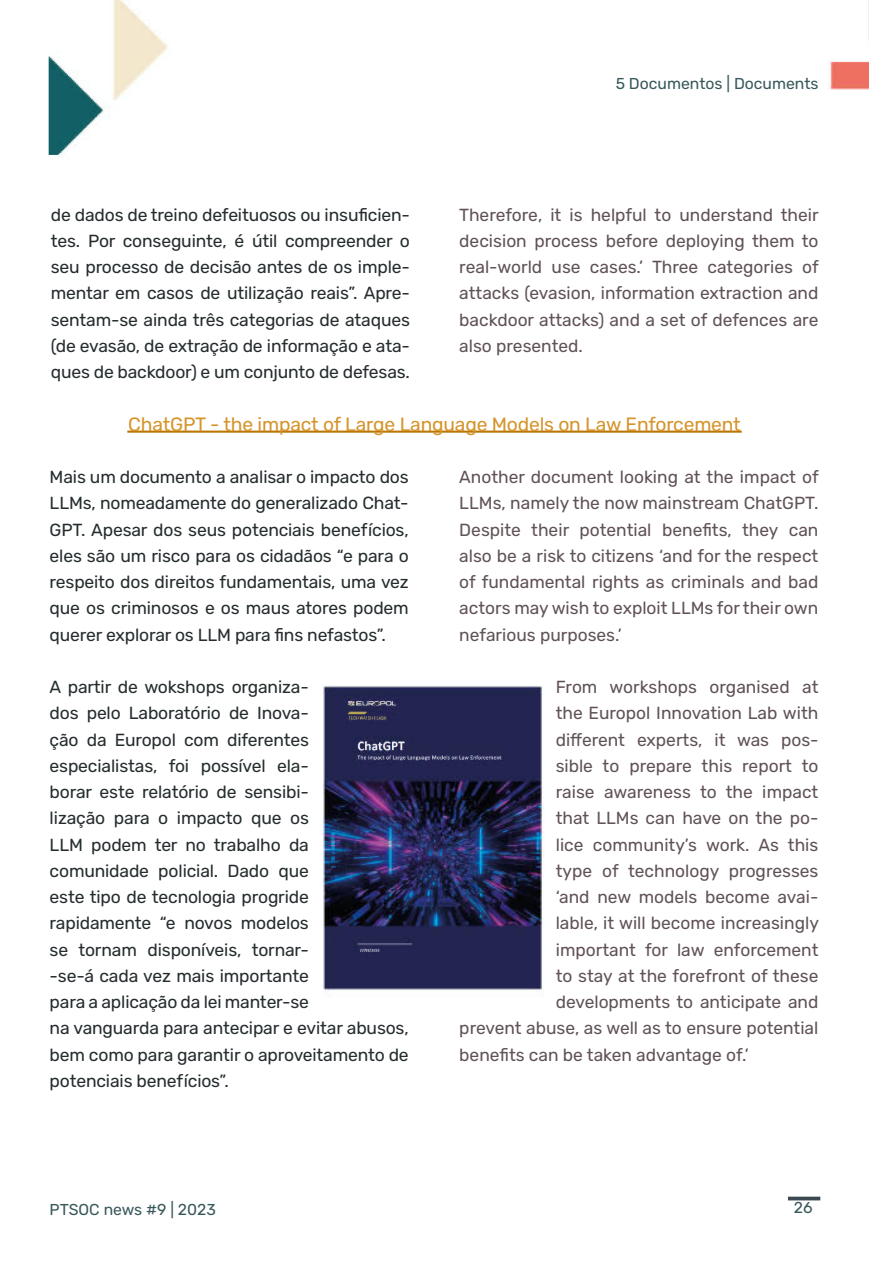
<style>
.page{position:relative;width:869px;height:1265px;background:#fff}
.page>*{position:absolute;margin:0;border:0;box-sizing:border-box;transform-origin:0 0}
.t1{font:300 19.25px "Rubik";letter-spacing:-.01em;color:#d6942a}
.t2{font:300 17.5px/26.2px "Rubik";letter-spacing:-.01em;color:#252d2f;text-align:justify}
.t3{font:300 17.5px/26.2px "Rubik";color:#605255;text-align:justify}
.t4{font:300 15.75px "Rubik";color:#38585c}
</style>
<div class="page">
<img style="left:48px;top:0;width:820px;height:1201px">
<p class="t4" style="left:615px;top:75px;width:204px">5 Documentos | Documents</p>
<p class="t2" style="left:51px;top:202px;width:360px">de dados de treino defeituosos ou insuficien&shy;tes. Por conseguinte, é útil compreender o seu processo de decisão antes de os imple&shy;mentar em casos de utilização reais”. Apre&shy;sentam-se ainda três categorias de ataques (de evasão, de extração de informação e ata&shy;ques de backdoor) e um conjunto de defesas.</p>
<p class="t3" style="left:459px;top:202px;width:361px">Therefore, it is helpful to understand their decision process before deploying them to real-world use cases.’ Three categories of attacks (evasion, information extraction and backdoor attacks) and a set of defences are also presented.</p>
<p class="t1" style="left:128px;top:413px;width:613px">ChatGPT - the impact of Large Language Models on Law Enforcement</p>
<p class="t2" style="left:50px;top:464px;width:360px">Mais um documento a analisar o impacto dos LLMs, nomeadamente do generalizado Chat-GPT. Apesar dos seus potenciais benefícios, eles são um risco para os cidadãos “e para o respeito dos direitos fundamentais, uma vez que os criminosos e os maus atores podem querer explorar os LLM para fins nefastos”.</p>
<p class="t2" style="left:50px;top:674px;width:360px;text-align:left">A partir de wokshops organiza-<br>dos pelo Laboratório de Inova-<br>ção da Europol com diferentes especialistas, foi possível ela-<br>borar este relatório de sensibi-<br>lização para o impacto que os<br>LLM podem ter no trabalho da comunidade policial. Dado que<br>este tipo de tecnologia progride rapidamente “e novos modelos<br>se tornam disponíveis, tornar-<br>-se-á cada vez mais importante<br>para a aplicação da lei manter-se<br>na vanguarda para antecipar e evitar abusos, bem como para garantir o aproveitamento de potenciais benefícios”.</p>
<p class="t4" style="left:50px;top:1201px;width:168px">PTSOC news #9 | 2023</p>
<p class="t3" style="left:459px;top:464px;width:361px">Another document looking at the impact of LLMs, namely the now mainstream ChatGPT.<br>Despite their potential benefits, they can also be a risk to citizens ‘and for the respect of fundamental rights as criminals and bad actors may wish to exploit LLMs for their own nefarious purposes.’</p>
<p class="t3" style="left:555px;top:674px;width:264px">From workshops organised at</p>
<p class="t3" style="left:555px;top:701px;width:264px">the Europol Innovation Lab with</p>
<p class="t3" style="left:555px;top:727px;width:264px">different experts, it was pos-</p>
<p class="t3" style="left:555px;top:753px;width:264px">sible to prepare this report to</p>
<p class="t3" style="left:555px;top:779px;width:264px">raise awareness to the impact</p>
<p class="t3" style="left:555px;top:806px;width:264px">that LLMs can have on the po-</p>
<p class="t3" style="left:555px;top:832px;width:264px">lice community’s work. As this</p>
<p class="t3" style="left:555px;top:858px;width:264px">type of technology progresses</p>
<p class="t3" style="left:555px;top:884px;width:264px">‘and new models become avai-</p>
<p class="t3" style="left:555px;top:911px;width:264px">lable, it will become increasingly</p>
<p class="t3" style="left:555px;top:937px;width:264px">important for law enforcement</p>
<p class="t3" style="left:555px;top:963px;width:264px">to stay at the forefront of these</p>
<p class="t3" style="left:555px;top:989px;width:264px">developments to anticipate and</p>
<p class="t3" style="left:459px;top:1016px;width:360px">prevent abuse, as well as to ensure potential</p>
<p class="t3" style="left:459px;top:1042px;width:291px">benefits can be taken advantage of.’</p>
<p class="t4" style="left:793px;top:1199px;width:20px">26</p>
</div>
